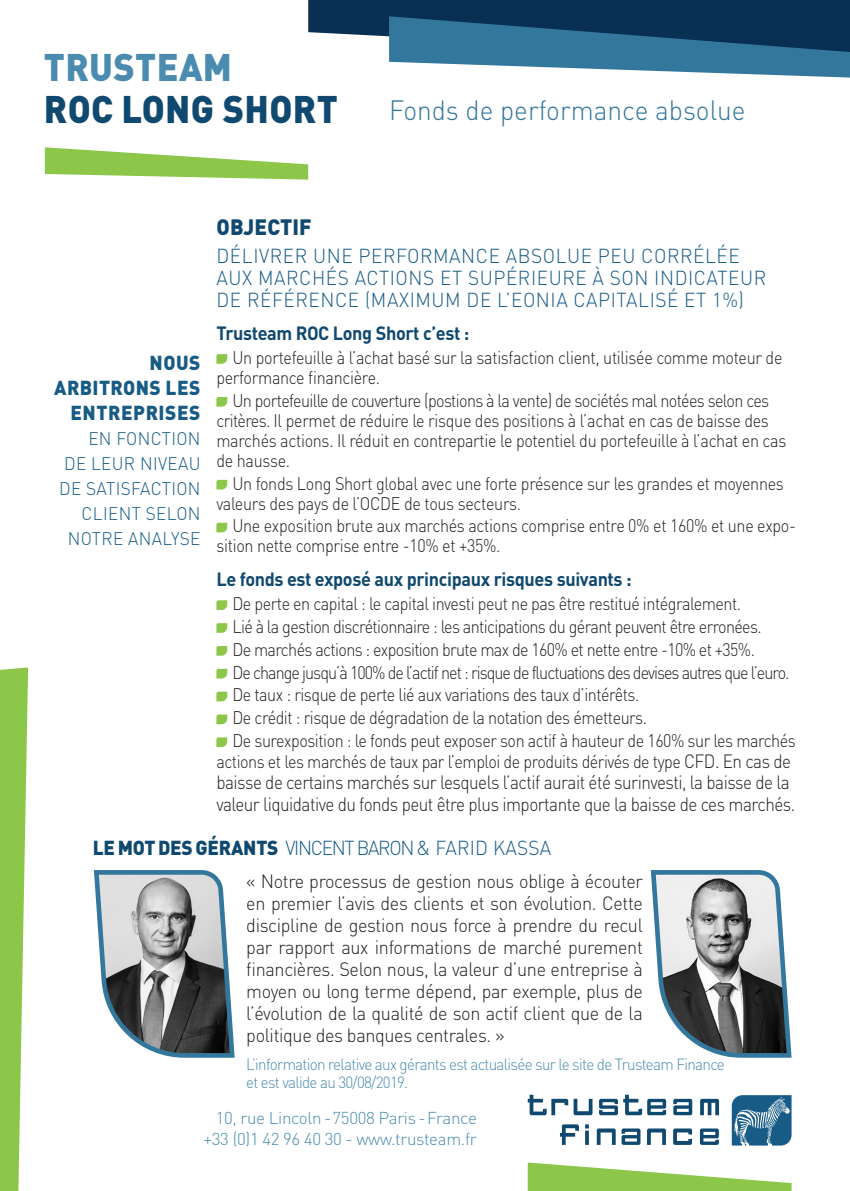
<style>
.page{position:relative;width:850px;height:1191px;background:#fff}
.page>*{position:absolute;margin:0;border:0;box-sizing:border-box;transform-origin:0 0}
.t1{font:900 38px "DINOT";letter-spacing:.01em;color:#10496f;scale:.95 1}
.t2{font:900 38px "DINOT";letter-spacing:.01em;color:#4b8bb0;scale:.95 1}
.t3{font:300 27.6px "DINOT";color:#34779c;scale:.95 1}
.t4{font:900 22px "DINOT";letter-spacing:.01em;color:#10496f;scale:.95 1}
.t5{font:300 20px/22px "DINOT";letter-spacing:.03em;color:#175b86;scale:.95 1}
.t6{font:300 20px "DINOT";letter-spacing:-.07em;color:#175b86;scale:.95 1}
.t7{font:900 20px/25px "DINOT";letter-spacing:.03em;color:#175b86;text-align:right;scale:.95 1}
.t8{font:300 19px/22px "DINOT";letter-spacing:-.03em;color:#231f20;text-align:justify;scale:.95 1}
.t9{font:300 19px/22px "DINOT";letter-spacing:-.03em;color:#231f20;scale:.9 1}
.t10{font:700 19px "DINOT";letter-spacing:-.02em;color:#10496f;scale:.95 1}
.t11{font:300 18px/20px "DINOT";letter-spacing:-.03em;color:#231f20;scale:.9 1}
.t12{font:300 18px/25px "DINOT";letter-spacing:.02em;color:#175b86;text-align:right;scale:.95 1}
.t13{font:300 17px/20.2px "DINOT";letter-spacing:-.02em;color:#4b8bb0;text-align:right}
.t14{font:300 16px/18px "DINOT";letter-spacing:-.045em;color:#4b8bb0;scale:.95 1}
.s1{font-size:19px}
.s2{font-weight:900;color:#10496f}
</style>
<div class="page">
<svg style="left:45px;top:147px;width:263px;height:32px"></svg>
<svg style="left:528px;top:1162px;width:264px;height:28px"></svg>
<svg style="left:528px;top:1094px;width:40px;height:20px"></svg>
<svg style="left:574px;top:1098px;width:19px;height:16px"></svg>
<svg style="left:599px;top:1094px;width:67px;height:20px"></svg>
<svg style="left:673px;top:1098px;width:19px;height:16px"></svg>
<svg style="left:700px;top:1098px;width:19px;height:16px"></svg>
<svg style="left:560px;top:1124px;width:19px;height:20px"></svg>
<svg style="left:585px;top:1124px;width:4px;height:4px"></svg>
<svg style="left:585px;top:1130px;width:4px;height:14px"></svg>
<svg style="left:597px;top:1128px;width:19px;height:16px"></svg>
<svg style="left:622px;top:1128px;width:18px;height:16px"></svg>
<svg style="left:647px;top:1128px;width:19px;height:16px"></svg>
<svg style="left:673px;top:1128px;width:19px;height:16px"></svg>
<svg style="left:700px;top:1128px;width:19px;height:16px"></svg>
<svg style="left:732px;top:1095px;width:60px;height:50px;background:#457b9e"></svg>
<svg style="left:216px;top:354px;width:11px;height:10px"></svg>
<svg style="left:216px;top:397px;width:11px;height:9px"></svg>
<svg style="left:216px;top:480px;width:11px;height:9px"></svg>
<svg style="left:216px;top:522px;width:11px;height:10px"></svg>
<svg style="left:216px;top:600px;width:11px;height:10px"></svg>
<svg style="left:216px;top:623px;width:11px;height:9px"></svg>
<svg style="left:216px;top:646px;width:11px;height:9px"></svg>
<svg style="left:216px;top:668px;width:11px;height:10px"></svg>
<svg style="left:216px;top:691px;width:11px;height:10px"></svg>
<svg style="left:216px;top:714px;width:11px;height:10px"></svg>
<svg style="left:216px;top:737px;width:11px;height:10px"></svg>
<svg style="left:93px;top:870px;width:142px;height:188px"></svg>
<svg style="left:650px;top:870px;width:142px;height:188px"></svg>
<svg style="left:0;top:667px;width:28px;height:524px"></svg>
<svg style="left:308px;top:0;width:542px;height:78px"></svg>
<h1 class="t2" style="left:44px;top:41px;width:200px">TRUSTEAM</h1>
<h1 class="t1" style="left:44px;top:83px;width:311px">ROC LONG SHORT</h1>
<h2 class="t3" style="left:389px;top:91px;width:377px">Fonds de performance absolue</h2>
<p class="t7" style="left:54px;top:349px;width:155px">NOUS<br>ARBITRONS LES<br>ENTREPRISES</p>
<p class="t12" style="left:59px;top:425px;width:150px">EN FONCTION<br>DE LEUR NIVEAU<br>DE SATISFACTION<br>CLIENT SELON<br>NOTRE ANALYSE</p>
<p class="t4" style="left:217px;top:212px;width:102px">OBJECTIF</p>
<p class="t5" style="left:217px;top:243px;width:580px">DÉLIVRER UNE PERFORMANCE ABSOLUE PEU CORRÉLÉE<br>AUX MARCHÉS ACTIONS ET SUPÉRIEURE À SON INDICATEUR<br>DE RÉFÉRENCE (MAXIMUM DE L’EONIA CAPITALISÉ ET 1%)</p>
<p class="t10" style="left:216px;top:320px;width:268px">Trusteam ROC Long Short c’est :</p>
<p class="t11" style="left:216px;top:346px;width:631px;text-indent:16px">Un portefeuille à l’achat basé sur la satisfaction client, utilisée comme moteur de performance financière.</p>
<p class="t11" style="left:216px;top:389px;width:635px;text-indent:16px">Un portefeuille de couverture (postions à la vente) de sociétés mal notées selon ces critères. Il permet de réduire le risque des positions à l’achat en cas de baisse des marchés actions. Il réduit en contrepartie le potentiel du portefeuille à l’achat en cas de hausse.</p>
<p class="t11" style="left:216px;top:472px;width:632px;text-indent:16px">Un fonds Long Short global avec une forte présence sur les grandes et moyennes valeurs des pays de l’OCDE de tous secteurs.</p>
<p class="t11" style="left:216px;top:515px;width:645px;text-indent:16px">Une exposition brute aux marchés actions comprise entre 0% et 160% et une expo&shy;sition nette comprise entre -10% et +35%.</p>
<p class="t10" style="left:216px;top:566px;width:439px">Le fonds est exposé aux principaux risques suivants :</p>
<p class="t11" style="left:232px;top:591px;width:627px;line-height:22.8px">De perte en capital : le capital investi peut ne pas être restitué intégralement.<br>Lié à la gestion discrétionnaire : les anticipations du gérant peuvent être erronées.<br>De marchés actions : exposition brute max de 160% et nette entre -10% et +35%.<br>De change jusqu’à 100% de l’actif net : risque de fluctuations des devises autres que l’euro.<br>De taux : risque de perte lié aux variations des taux d’intérêts.<br>De crédit : risque de dégradation de la notation des émetteurs.<br>De surexposition : le fonds peut exposer son actif à hauteur de 160% sur les marchés</p>
<p class="t11" style="left:216px;top:750px;width:640px">actions et les marchés de taux par l’emploi de produits dérivés de type <span class="s1">CFD. En cas de</span></p>
<p class="t9" style="left:216px;top:770px;width:645px">baisse de certains marchés sur lesquels l’actif aurait été surinvesti, la baisse de la valeur liquidative du fonds peut être plus importante que la baisse de ces marchés.</p>
<p class="t6" style="left:93px;top:833px;width:484px"><span class="s2">LE MOT DES GÉRANTS</span> VINCENT BARON &amp; FARID KASSA</p>
<p class="t8" style="left:246px;top:869px;width:419px">« Notre processus de gestion nous oblige à écouter en premier l’avis des clients et son évolution. Cette discipline de gestion nous force à prendre du recul par rapport aux informations de marché purement financières. Selon nous, la valeur d’une entreprise à moyen ou long terme dépend, par exemple, plus de l’évolution de la qualité de son actif client que de la politique des banques centrales. »</p>
<p class="t14" style="left:246px;top:1054px;width:505px">L’information relative aux gérants est actualisée sur le site de Trusteam Finance et est valide au 30/08/2019.</p>
<p class="t13" style="left:204px;top:1107px;width:275px">10, rue Lincoln - 75008 Paris - France +33 (0)1 42 96 40 30 - www.trusteam.fr</p>
</div>
